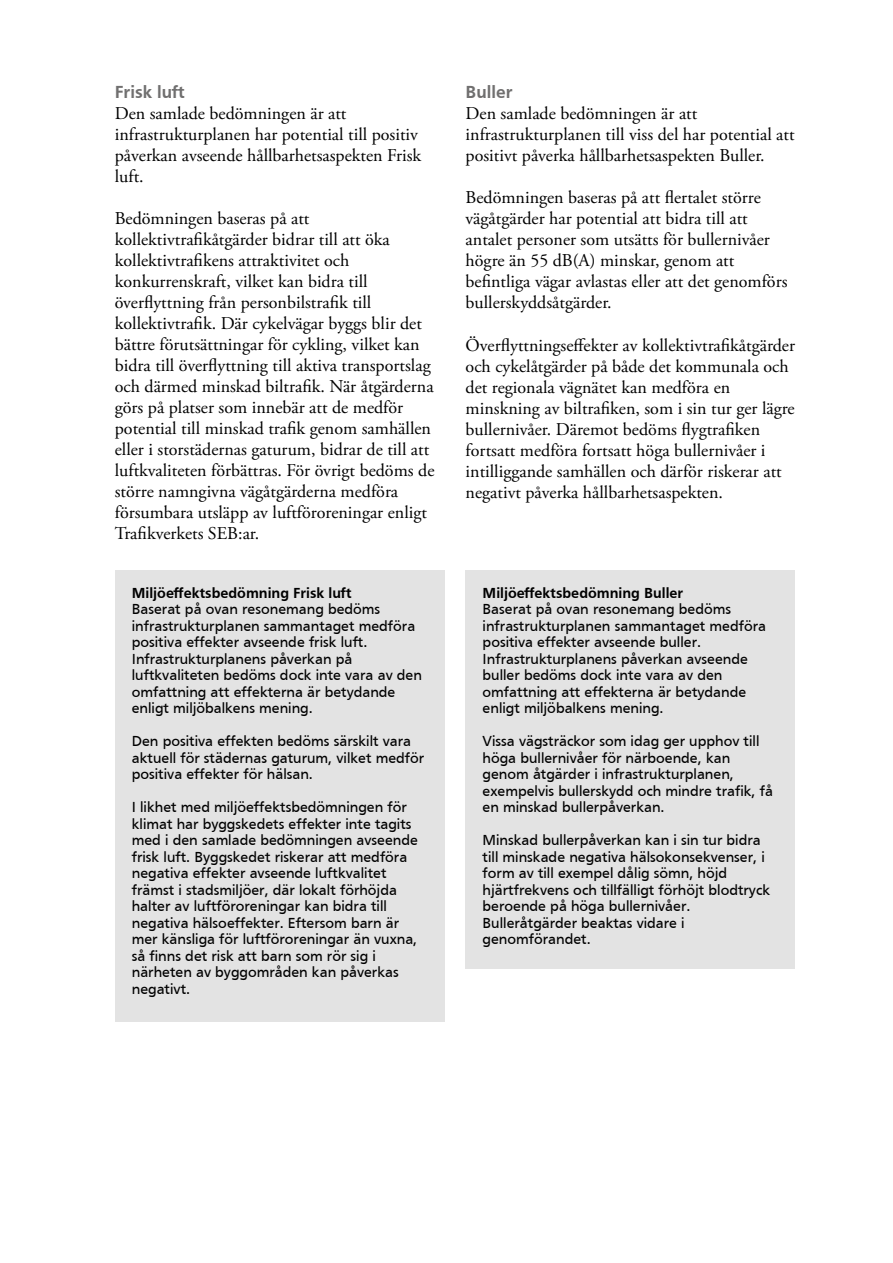
<style>
.page{position:relative;width:893px;height:1263px;background:#fff}
.page>*{position:absolute;margin:0;border:0;box-sizing:border-box;transform-origin:0 0}
.Brödtext{font:18px/21px "Adobe Garamond Pro";color:#000}
.Rubriknivå_3{font:700 18px "Frutiger";color:#706f6f}
.Inforuta{font:15px/16.5px "Frutiger";color:#000}
.Inforuta-2{font:700 15px "Frutiger";color:#000}
</style>
<div class="page">
<div style="left:466px;top:570px;width:329px;height:398px;background:#e3e3e3"></div>
<div style="left:115px;top:570px;width:329px;height:452px;background:#e3e3e3"></div>
<h3 class="Rubriknivå_3" style="left:115px;top:82px;width:72px">Frisk luft</h3>
<p class="Brödtext" style="left:115px;top:103px;width:308px">Den samlade bedömningen är att infrastrukturplanen har potential till positiv påverkan avseende hållbarhetsaspekten Frisk luft.</p>
<p class="Brödtext" style="left:115px;top:209px;width:321px">Bedömningen baseras på att kollektivtrafikåtgärder bidrar till att öka kollektivtrafikens attraktivitet och konkurrenskraft, vilket kan bidra till överflyttning från personbilstrafik till kollektivtrafik. Där cykelvägar byggs blir det bättre förutsättningar för cykling, vilket kan bidra till överflyttning till aktiva transportslag och därmed minskad biltrafik. När åtgärderna görs på platser som innebär att de medför potential till minskad trafik genom samhällen eller i storstädernas gaturum, bidrar de till att luftkvaliteten förbättras. För övrigt bedöms de större namngivna vägåtgärderna medföra försumbara utsläpp av luftföroreningar enligt Trafikverkets SEB:ar.</p>
<p class="Inforuta-2" style="left:132px;top:584px;width:221px">Miljöeffektsbedömning Frisk luft</p>
<p class="Inforuta" style="left:132px;top:601px;width:292px">Baserat på ovan resonemang bedöms infrastrukturplanen sammantaget medföra positiva effekter avseende frisk luft.<br>Infrastrukturplanens påverkan på luftkvaliteten bedöms dock inte vara av den omfattning att effekterna är betydande enligt miljöbalkens mening.</p>
<p class="Inforuta" style="left:132px;top:733px;width:294px">Den positiva effekten bedöms särskilt vara aktuell för städernas gaturum, vilket medför positiva effekter för hälsan.</p>
<p class="Inforuta" style="left:132px;top:799px;width:288px">I likhet med miljöeffektsbedömningen för klimat har byggskedets effekter inte tagits med i den samlade bedömningen avseende frisk luft. Byggskedet riskerar att medföra negativa effekter avseende luftkvalitet främst i stadsmiljöer, där lokalt förhöjda halter av luftföroreningar kan bidra till negativa hälsoeffekter. Eftersom barn är mer känsliga för luftföroreningar än vuxna, så finns det risk att barn som rör sig i närheten av byggområden kan påverkas negativt.</p>
<h3 class="Rubriknivå_3" style="left:466px;top:82px;width:48px">Buller</h3>
<p class="Brödtext" style="left:466px;top:103px;width:330px">Den samlade bedömningen är att infrastrukturplanen till viss del har potential att positivt påverka hållbarhetsaspekten Buller.</p>
<p class="Brödtext" style="left:466px;top:188px;width:323px">Bedömningen baseras på att flertalet större vägåtgärder har potential att bidra till att antalet personer som utsätts för bullernivåer högre än 55 dB(A) minskar, genom att befintliga vägar avlastas eller att det genomförs bullerskyddsåtgärder.</p>
<p class="Brödtext" style="left:466px;top:335px;width:331px">Överflyttningseffekter av kollektivtrafikåtgärder och cykelåtgärder på både det kommunala och det regionala vägnätet kan medföra en minskning av biltrafiken, som i sin tur ger lägre bullernivåer. Däremot bedöms flygtrafiken fortsatt medföra fortsatt höga bullernivåer i intilliggande samhällen och därför riskerar att negativt påverka hållbarhetsaspekten.</p>
<p class="Inforuta-2" style="left:483px;top:584px;width:202px">Miljöeffektsbedömning Buller</p>
<p class="Inforuta" style="left:483px;top:601px;width:285px">Baserat på ovan resonemang bedöms infrastrukturplanen sammantaget medföra positiva effekter avseende buller.<br>Infrastrukturplanens påverkan avseende buller bedöms dock inte vara av den omfattning att effekterna är betydande enligt miljöbalkens mening.</p>
<p class="Inforuta" style="left:483px;top:733px;width:292px">Vissa vägsträckor som idag ger upphov till höga bullernivåer för närboende, kan genom åtgärder i infrastrukturplanen, exempelvis bullerskydd och mindre trafik, få en minskad bullerpåverkan.</p>
<p class="Inforuta" style="left:483px;top:832px;width:289px">Minskad bullerpåverkan kan i sin tur bidra till minskade negativa hälsokonsekvenser, i form av till exempel dålig sömn, höjd hjärtfrekvens och tillfälligt förhöjt blodtryck beroende på höga bullernivåer.<br>Bulleråtgärder beaktas vidare i genomförandet.</p>
</div>
